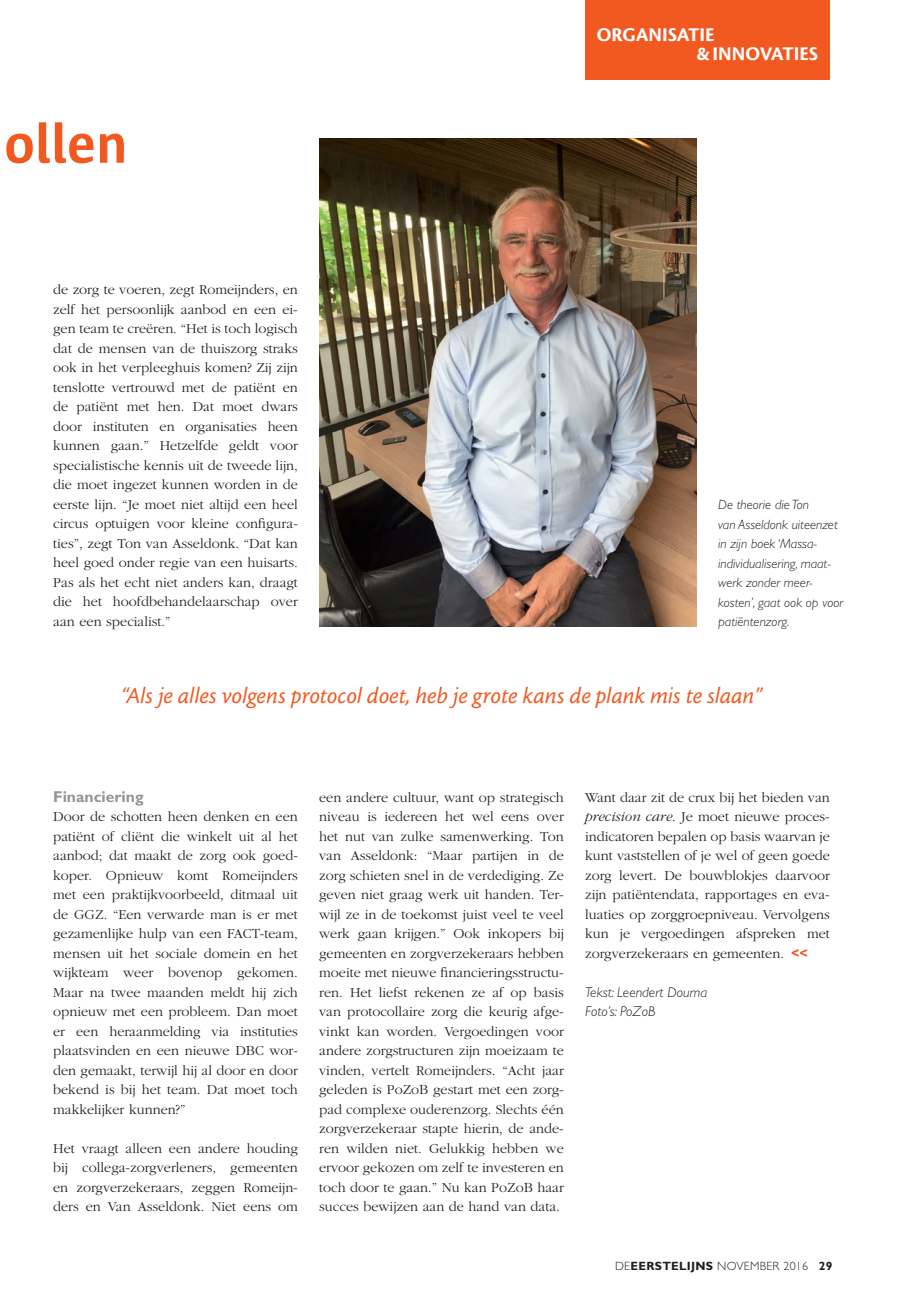
<style>
.page{position:relative;width:915px;height:1306px;background:#fff}
.page>*{position:absolute;margin:0;border:0;box-sizing:border-box;transform-origin:0 0}
.t1{font:700 57px "Sun";letter-spacing:.005em;color:#f15921}
.t2{font:24px "Cronos MM It 408 16";letter-spacing:.005em;color:#f15921}
.t3{font:20.25px/19.5px "Cronos MM 700 13";color:#fff}
.t4{font:700 15.75px "Gill Sans";color:#939598}
.t5{font:300 14.25px/19.5px "Garamond";color:#231f20;text-align:justify}
.t6{font:italic 300 14.25px/19.5px "Gill Sans";color:#231f20}
.t7{font:italic 300 13.5px/19.5px "Gill Sans";color:#231f20}
.t8{font:300 12px "Gill Sans";letter-spacing:.025em;color:#231f20}
.s1{font-style:italic}
.s2{font-family:"Gill Sans";font-weight:700;color:#f15921}
.s3{font-weight:700}
</style>
<div class="page">
<div style="left:585px;top:0;width:244px;height:80px;background:#f15921"></div>
<img style="left:319px;top:138px;width:377px;height:488px">
<h1 class="t1" style="left:4px;top:112px;width:125px">ollen</h1>
<p class="t5" style="left:53px;top:280px;width:246px">de zorg te voeren, zegt Romeijnders, en zelf het persoonlijk aanbod en een ei&shy;gen team te creëren. “Het is toch logisch dat de mensen van de thuiszorg straks ook in het verpleeghuis komen? Zij zijn tenslotte vertrouwd met de patiënt en de patiënt met hen. Dat moet dwars door instituten en organisaties heen kunnen gaan.” Hetzelfde geldt voor specialistische kennis uit de tweede lijn, die moet ingezet kunnen worden in de eerste lijn. “Je moet niet altijd een heel circus optuigen voor kleine configura&shy;ties”, zegt Ton van Asseldonk. “Dat kan heel goed onder regie van een huisarts.<br>Pas als het echt niet anders kan, draagt die het hoofdbehandelaarschap over aan een specialist.”</p>
<h3 class="t3" style="left:696px;top:25px;width:123px;text-indent:-99px">ORGANISATIE<br>&amp; INNOVATIES</h3>
<p class="t7" style="left:718px;top:495px;width:126px">De theorie die Ton<br>van Asseldonk uiteenzet in zijn boek ‘Massa&shy;individualisering, maat&shy;werk zonder meer&shy;kosten’, gaat ook op voor patiëntenzorg.</p>
<h2 class="t2" style="left:121px;top:683px;width:642px">“Als je alles volgens protocol doet, heb je grote kans de plank mis te slaan”</h2>
<p class="t4" style="left:53px;top:787px;width:92px">Financiering</p>
<p class="t5" style="left:53px;top:807px;width:246px">Door de schotten heen denken en een patiënt of cliënt die winkelt uit al het aanbod; dat maakt de zorg ook goed&shy;koper. Opnieuw komt Romeijnders met een praktijkvoorbeeld, ditmaal uit de GGZ. “Een verwarde man is er met gezamenlijke hulp van een FACT-team, mensen uit het sociale domein en het wijkteam weer bovenop gekomen.<br>Maar na twee maanden meldt hij zich opnieuw met een probleem. Dan moet er een heraanmelding via instituties plaatsvinden en een nieuwe DBC wor&shy;den gemaakt, terwijl hij al door en door bekend is bij het team. Dat moet toch makkelijker kunnen?”</p>
<p class="t5" style="left:53px;top:1138px;width:246px">Het vraagt alleen een andere houding bij collega-zorgverleners, gemeenten en zorgverzekeraars, zeggen Romeijn&shy;ders en Van Asseldonk. Niet eens om</p>
<p class="t5" style="left:319px;top:787px;width:246px">een andere cultuur, want op strategisch niveau is iedereen het wel eens over het nut van zulke samenwerking. Ton van Asseldonk: “Maar partijen in de zorg schieten snel in de verdediging. Ze geven niet graag werk uit handen. Ter&shy;wijl ze in de toekomst juist veel te veel werk gaan krijgen.” Ook inkopers bij gemeenten en zorgverzekeraars hebben moeite met nieuwe financieringsstructu&shy;ren. Het liefst rekenen ze af op basis van protocollaire zorg die keurig afge&shy;vinkt kan worden. Vergoedingen voor andere zorgstructuren zijn moeizaam te vinden, vertelt Romeijnders. “Acht jaar geleden is PoZoB gestart met een zorg&shy;pad complexe ouderenzorg. Slechts één zorgverzekeraar stapte hierin, de ande&shy;ren wilden niet. Gelukkig hebben we ervoor gekozen om zelf te investeren en toch door te gaan.” Nu kan PoZoB haar succes bewijzen aan de hand van data.</p>
<p class="t5" style="left:585px;top:787px;width:246px">Want daar zit de crux bij het bieden van <span class="s1">precision care</span>. Je moet nieuwe proces&shy;indicatoren bepalen op basis waarvan je kunt vaststellen of je wel of geen goede zorg levert. De bouwblokjes daarvoor zijn patiëntendata, rapportages en eva&shy;luaties op zorggroepniveau. Vervolgens kun je vergoedingen afspreken met zorgverzekeraars en gemeenten. <span class="s2">&lt;&lt;</span></p>
<p class="t6" style="left:585px;top:982px;width:123px">Tekst: Leendert Douma<br>Foto’s: PoZoB</p>
<p class="t8" style="left:615px;top:1258px;width:219px">DE<span class="s3">EERSTELIJNS</span> NOVEMBER 2016 <span class="s3">29</span></p>
</div>
